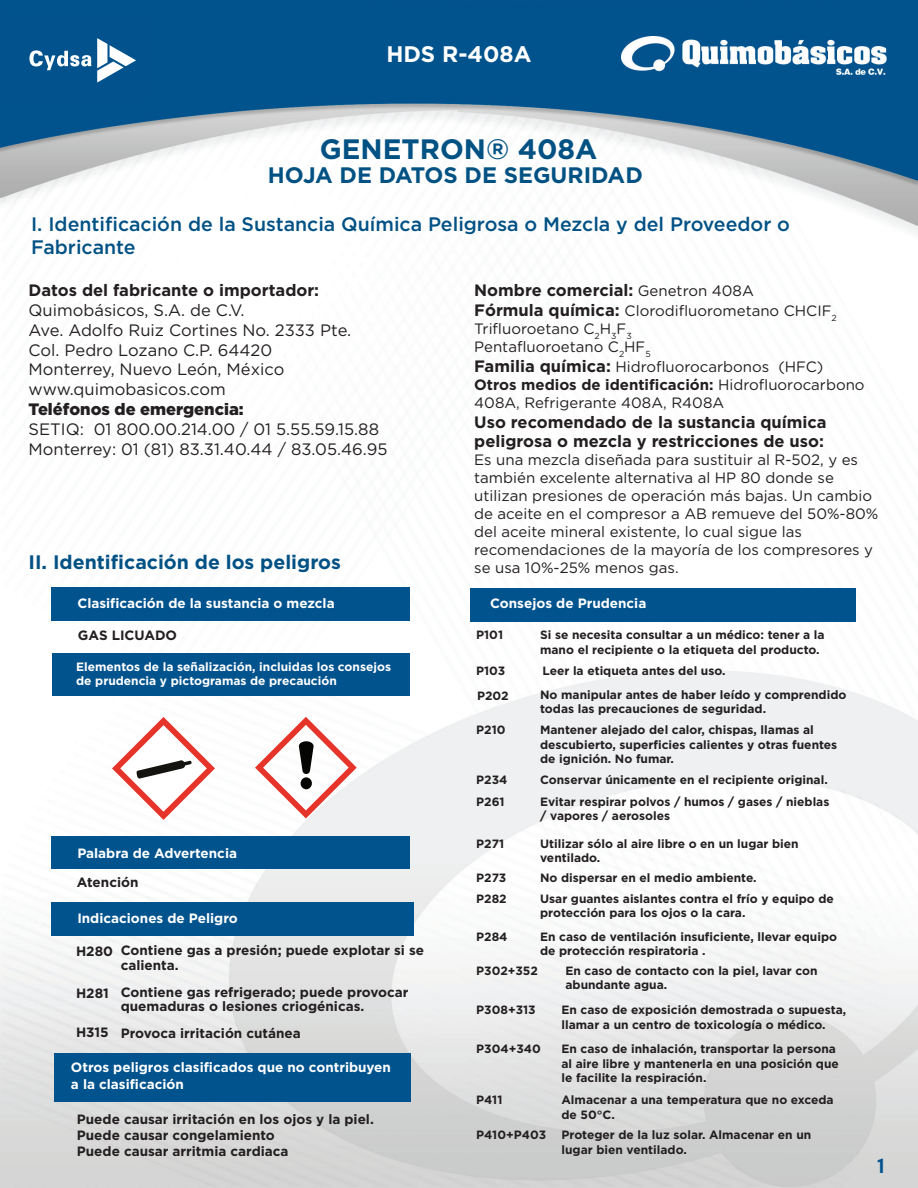
<style>
.page{position:relative;width:918px;height:1188px;background:#fff}
.page>*{position:absolute;margin:0;border:0;box-sizing:border-box;transform-origin:0 0}
.t1{font:700 28.05px "Gotham";color:#015183}
.t2{font:700 22.5px "Gotham";color:#fff}
.t3{font:700 22.35px "Gotham";color:#015183}
.t4{font:500 19.5px/23.4px "Gotham";color:#015185}
.t5{font:700 19.5px "Gotham";color:#015185}
.t6{font:500 18px "Keep Calm";color:#01538e}
.t7{font:16.5px/19.8px "Gotham";color:#231f20}
.t8{font:700 16.5px/19.8px "Gotham";color:#231f20}
.t9{font:900 16.5px "Gotham";color:#231f20}
.t10{font:15px/18px "Gotham";color:#231f20}
.t11{font:15px/18px "Gotham Rounded";color:#231f20}
.t12{font:700 15px "Gotham";color:#231f20}
.t13{font:700 13.5px/16.2px "Gotham";color:#231f20}
.t14{font:700 13.5px/16.2px "Gotham";color:#fff}
.t15{font:700 12px/14.4px "Gotham";color:#231f20}
.t16{font:700 12px/14.4px "Gotham";color:#fff}
.s1{font-weight:400;font-size:15px}
.s2{font-family:"Gotham";font-weight:700;font-size:16.5px}
.s3{font-family:"Gotham Rounded";font-weight:400}
</style>
<div class="page">
<img style="left:0;top:0;width:918px;height:1188px">
<div style="left:470px;top:588px;width:386px;height:33px;background:#01538e"></div>
<div style="left:51px;top:588px;width:359px;height:33px;background:#01538e"></div>
<div style="left:52px;top:654px;width:358px;height:42px;background:#01538e"></div>
<div style="left:51px;top:837px;width:359px;height:32px;background:#01538e"></div>
<div style="left:51px;top:902px;width:362px;height:33px;background:#01538e"></div>
<div style="left:1px;top:18px;width:144px;height:81px;background:#01528d"></div>
<svg style="left:29px;top:50px;width:62px;height:20px"></svg>
<svg style="left:97px;top:38px;width:39px;height:45px"></svg>
<svg style="left:112px;top:717px;width:103px;height:103px"></svg>
<svg style="left:255px;top:717px;width:102px;height:101px"></svg>
<div style="left:54px;top:1053px;width:357px;height:48px;background:#01538e"></div>
<h2 class="t2" style="left:387px;top:41px;width:146px">HDS R-408A</h2>
<h1 class="t1" style="left:320px;top:133px;width:279px">GENETRON® 408A</h1>
<h3 class="t3" style="left:268px;top:162px;width:377px">HOJA DE DATOS DE SEGURIDAD</h3>
<h3 class="t4" style="left:31px;top:212px;width:760px">I. Identificación de la Sustancia Química Peligrosa o Mezcla y del Proveedor o<br>Fabricante</h3>
<h3 class="t8" style="left:29px;top:280px;width:292px">Datos del fabricante o importador:</h3>
<h3 class="t7" style="left:29px;top:300px;width:324px">Quimobásicos, S.A. de C.V.<br>Ave. Adolfo Ruiz Cortines No. 2333 Pte.<br>Col. Pedro Lozano C.P. 64420<br>Monterrey, Nuevo León, México www.quimobasicos.com</h3>
<h3 class="t9" style="left:29px;top:400px;width:217px">Teléfonos de emergencia:</h3>
<h3 class="t7" style="left:29px;top:419px;width:361px">SETIQ: 01 800.00.214.00 / 01 5.55.59.15.88<br>Monterrey: 01 (81) 83.31.40.44 / 83.05.46.95</h3>
<h3 class="t8" style="left:474px;top:280px;width:281px">Nombre comercial: <span class="s1">Genetron 408A</span></h3>
<p class="t11" style="left:474px;top:301px;width:364px"><span class="s2">Fórmula química:</span> Clorodifluorometano CHCIF<sub>2<br></sub>Trifluoroetano C<sub>2</sub>H<sub>3</sub>F<sub>3<br></sub>Pentafluoroetano C<sub>2</sub>HF<sub>5</sub></p>
<p class="t11" style="left:474px;top:357px;width:351px"><span class="s2">Familia química:</span> Hidrofluorocarbonos (HFC)</p>
<p class="t12" style="left:474px;top:376px;width:392px">Otros medios de identificación: <span class="s3">Hidrofluorocarbono</span></p>
<p class="t11" style="left:474px;top:393px;width:251px">408A, Refrigerante 408A, R408A</p>
<h3 class="t8" style="left:474px;top:411px;width:354px">Uso recomendado de la sustancia química peligrosa o mezcla y restricciones de uso:</h3>
<p class="t10" style="left:474px;top:451px;width:406px">Es una mezcla diseñada para sustituir al R-502, y es también excelente alternativa al HP 80 donde se utilizan presiones de operación más bajas. Un cambio de aceite en el compresor a AB remueve del 50%-80% del aceite mineral existente, lo cual sigue las recomendaciones de la mayoría de los compresores y se usa 10%-25% menos gas.</p>
<h3 class="t5" style="left:29px;top:550px;width:314px">II. Identificación de los peligros</h3>
<p class="t14" style="left:77px;top:595px;width:259px">Clasificación de la sustancia o mezcla</p>
<p class="t13" style="left:78px;top:627px;width:101px">GAS LICUADO</p>
<p class="t16" style="left:76px;top:659px;width:316px">Elementos de la señalización, incluidas los consejos de prudencia y pictogramas de precaución</p>
<p class="t14" style="left:77px;top:845px;width:161px">Palabra de Advertencia</p>
<p class="t13" style="left:77px;top:874px;width:63px">Atención</p>
<p class="t14" style="left:77px;top:910px;width:162px">Indicaciones de Peligro</p>
<p class="t13" style="left:76px;top:943px;width:39px">H280</p>
<p class="t13" style="left:76px;top:985px;width:34px">H281</p>
<p class="t13" style="left:76px;top:1024px;width:34px">H315</p>
<p class="t13" style="left:121px;top:942px;width:305px;line-height:15px">Contiene gas a presión; puede explotar si se calienta.</p>
<p class="t13" style="left:121px;top:985px;width:289px;line-height:13.5px">Contiene gas refrigerado; puede provocar quemaduras o lesiones criogénicas.</p>
<p class="t13" style="left:121px;top:1024px;width:182px">Provoca irritación cutánea</p>
<p class="t14" style="left:71px;top:1059px;width:322px">Otros peligros clasificados que no contribuyen a la clasificación</p>
<p class="t13" style="left:77px;top:1111px;width:299px">Puede causar irritación en los ojos y la piel.<br>Puede causar congelamiento<br>Puede causar arritmia cardiaca</p>
<p class="t14" style="left:490px;top:595px;width:158px">Consejos de Prudencia</p>
<p class="t15" style="left:476px;top:628px;width:28px">P101</p>
<p class="t15" style="left:540px;top:628px;width:286px">Si se necesita consultar a un médico: tener a la mano el recipiente o la etiqueta del producto.</p>
<p class="t15" style="left:476px;top:663px;width:31px">P103</p>
<p class="t15" style="left:542px;top:663px;width:185px">Leer la etiqueta antes del uso.</p>
<p class="t15" style="left:477px;top:688px;width:33px">P202</p>
<p class="t15" style="left:540px;top:687px;width:308px">No manipular antes de haber leído y comprendido todas las precauciones de seguridad.</p>
<p class="t15" style="left:476px;top:722px;width:31px">P210</p>
<p class="t15" style="left:540px;top:722px;width:299px">Mantener alejado del calor, chispas, llamas al descubierto, superficies calientes y otras fuentes de ignición. No fumar.</p>
<p class="t15" style="left:476px;top:773px;width:33px">P234</p>
<p class="t15" style="left:540px;top:773px;width:289px">Conservar únicamente en el recipiente original.</p>
<p class="t15" style="left:476px;top:794px;width:30px">P261</p>
<p class="t15" style="left:540px;top:794px;width:291px">Evitar respirar polvos / humos / gases / nieblas / vapores / aerosoles</p>
<p class="t15" style="left:476px;top:836px;width:30px">P271</p>
<p class="t15" style="left:540px;top:836px;width:260px">Utilizar sólo al aire libre o en un lugar bien ventilado.</p>
<p class="t15" style="left:476px;top:870px;width:32px">P273</p>
<p class="t15" style="left:540px;top:870px;width:218px">No dispersar en el medio ambiente.</p>
<p class="t15" style="left:476px;top:891px;width:32px">P282</p>
<p class="t15" style="left:540px;top:891px;width:295px">Usar guantes aislantes contra el frío y equipo de protección para los ojos o la cara.</p>
<p class="t15" style="left:476px;top:929px;width:33px">P284</p>
<p class="t15" style="left:540px;top:929px;width:298px">En caso de ventilación insuficiente, llevar equipo de protección respiratoria .</p>
<p class="t15" style="left:476px;top:963px;width:63px">P302+352</p>
<p class="t15" style="left:566px;top:963px;width:254px">En caso de contacto con la piel, lavar con abundante agua.</p>
<p class="t15" style="left:476px;top:1003px;width:61px">P308+313</p>
<p class="t15" style="left:562px;top:1003px;width:286px">En caso de exposición demostrada o supuesta, llamar a un centro de toxicología o médico.</p>
<p class="t15" style="left:476px;top:1042px;width:66px">P304+340</p>
<p class="t15" style="left:562px;top:1042px;width:279px">En caso de inhalación, transportar la persona al aire libre y mantenerla en una posición que le facilite la respiración.</p>
<p class="t15" style="left:476px;top:1093px;width:28px">P411</p>
<p class="t15" style="left:562px;top:1093px;width:274px">Almacenar a una temperatura que no exceda de 50°C.</p>
<p class="t15" style="left:476px;top:1128px;width:71px">P410+P403</p>
<p class="t15" style="left:562px;top:1128px;width:251px">Proteger de la luz solar. Almacenar en un lugar bien ventilado.</p>
<h3 class="t6" style="left:877px;top:1150px;width:9px">1</h3>
</div>
